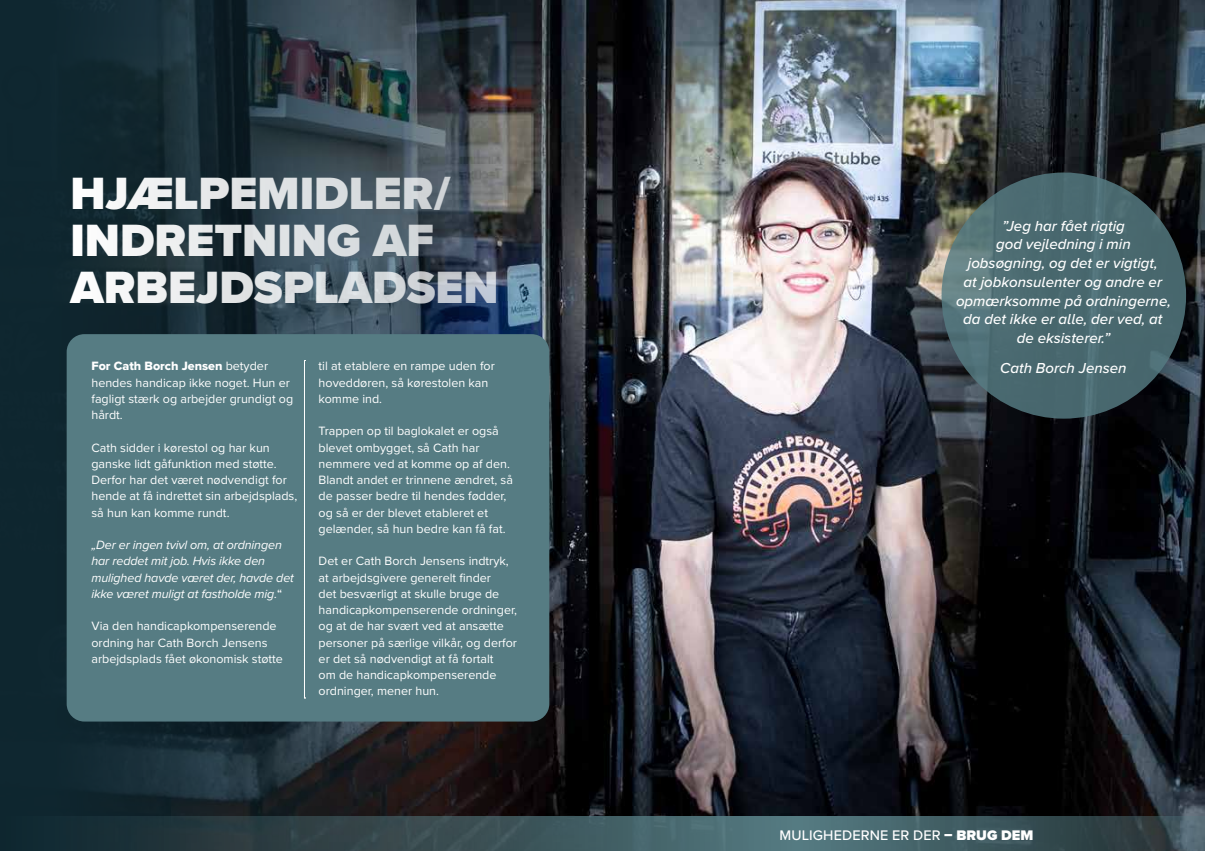
<style>
.page{position:relative;width:1205px;height:851px;background:#fff}
.page>*{position:absolute;margin:0;border:0;box-sizing:border-box;transform-origin:0 0}
.t1{font:900 46.88px/46.9px "Proxima Nova";color:#fff}
.t2{font:italic 500 15px/18.8px "Proxima Nova";color:#fff;text-align:center}
.t3{font:500 14.38px "Proxima Nova";letter-spacing:.01em;color:#fff}
.t4{font:12.5px/16.2px "Proxima Nova";color:#fff}
.t5{font:italic 12.5px/16.2px "Proxima Nova";letter-spacing:-.01em;color:#fff}
.t6{font:12.5px "Proxima Nova Extrabld";color:#fff}
.s1{font-family:"Proxima Nova"}
.s2{font-weight:500;font-style:normal}
.s3{font-weight:900}
</style>
<div class="page">
<img style="left:0;top:0;width:1205px;height:816px">
<div style="left:67px;top:334px;width:482px;height:387px;background:#567c83;border-radius:18px"></div>
<svg style="left:304px;top:360px;width:1px;height:338px"></svg>
<svg style="left:941px;top:172px;width:245px;height:246px;background:#4c6c72"></svg>
<svg style="left:0;top:816px;width:1205px;height:34px;background:#374f55"></svg>
<h1 class="t1" style="left:70px;top:170px;width:430px">HJÆLPEMIDLER/<br>INDRETNING AF<br>ARBEJDSPLADSEN</h1>
<p class="t6" style="left:91px;top:357px;width:178px">For Cath Borch Jensen <span class="s1">betyder</span></p>
<p class="t4" style="left:91px;top:373px;width:203px">hendes handicap ikke noget. Hun er fagligt stærk og arbejder grundigt og hårdt.</p>
<p class="t4" style="left:91px;top:438px;width:207px">Cath sidder i kørestol og har kun ganske lidt gåfunktion med støtte.<br>Derfor har det været nødvendigt for hende at få indrettet sin arbejdsplads, så hun kan komme rundt.</p>
<p class="t5" style="left:91px;top:536px;width:204px">„Der er ingen tvivl om, at ordningen har reddet mit job. Hvis ikke den mulighed havde været der, havde det ikke været muligt at fastholde mig.<span class="s2">“</span></p>
<p class="t4" style="left:91px;top:617px;width:193px">Via den handicapkompenserende ordning har Cath Borch Jensens arbejdsplads fået økonomisk støtte</p>
<p class="t4" style="left:319px;top:357px;width:178px">til at etablere en rampe uden for hoveddøren, så kørestolen kan komme ind.</p>
<p class="t4" style="left:319px;top:422px;width:196px">Trappen op til baglokalet er også blevet ombygget, så Cath har nemmere ved at komme op af den.<br>Blandt andet er trinnene ændret, så de passer bedre til hendes fødder, og så er der blevet etableret et gelænder, så hun bedre kan få fat.</p>
<p class="t4" style="left:319px;top:552px;width:200px">Det er Cath Borch Jensens indtryk, at arbejdsgivere generelt finder<br>det besværligt at skulle bruge de handicapkompenserende ordninger, og at de har svært ved at ansætte personer på særlige vilkår, og derfor er det så nødvendigt at få fortalt<br>om de handicapkompenserende ordninger, mener hun.</p>
<p class="t2" style="left:956px;top:215px;width:216px">”Jeg har fået rigtig<br>god vejledning i min jobsøgning, og det er vigtigt,<br>at jobkonsulenter og andre er opmærksomme på ordningerne, da det ikke er alle, der ved, at de eksisterer.”</p>
<p class="t2" style="left:1000px;top:357px;width:128px">Cath Borch Jensen</p>
<p class="t3" style="left:779px;top:823px;width:255px">MULIGHEDERNE ER DER <span class="s3">– BRUG DEM</span></p>
</div>
